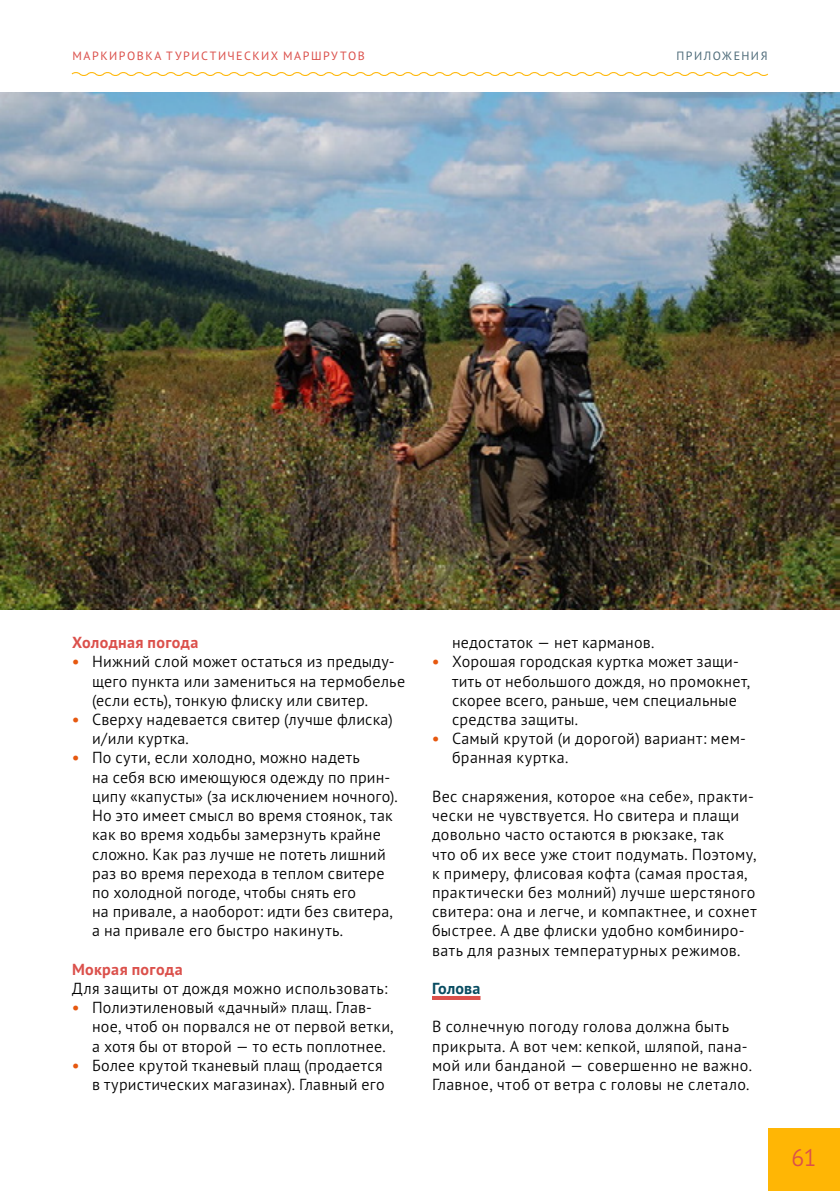
<style>
.page{position:relative;width:840px;height:1191px;background:#fff}
.page>*{position:absolute;margin:0;border:0;box-sizing:border-box;transform-origin:0 0}
.t1{font:300 24px "PT Sans Pro";color:#db504b}
.t2{font:300 16px/19.2px "PT Sans Pro";letter-spacing:.02em;color:#000}
.t3{font:700 16px "PT Sans Pro";letter-spacing:.025em;color:#db504b}
.t4{font:700 16px "PT Sans Pro";letter-spacing:.01em;color:#084c61}
.t5{font:12px "PT Sans Pro";letter-spacing:.125em;color:#db504b}
.t6{font:12px "PT Sans Pro";letter-spacing:.12em;color:#506d7b}
.s1{font-weight:700;color:#e6580f}
</style>
<div class="page">
<svg style="left:71px;top:72px;width:697px;height:4px"></svg>
<hr style="left:432px;top:996px;width:48px;height:4px;background:#db504b">
<img style="left:0;top:92px;width:839px;height:518px">
<div style="left:767px;top:1128px;width:72px;height:63px;background:#ffb605"></div>
<p class="t5" style="left:72px;top:48px;width:293px">МАРКИРОВКА ТУРИСТИЧЕСКИХ МАРШРУТОВ</p>
<p class="t6" style="left:676px;top:48px;width:93px">ПРИЛОЖЕНИЯ</p>
<p class="t3" style="left:72px;top:632px;width:128px">Холодная погода</p>
<p class="t2" style="left:92px;top:652px;width:314px;text-indent:-20px"><span class="s1">•</span> Нижний слой может остаться из предыду‑ щего пункта или замениться на термобелье (если есть), тонкую флиску или свитер.</p>
<p class="t2" style="left:92px;top:709px;width:302px;text-indent:-20px"><span class="s1">•</span> Сверху надевается свитер (лучше флиска) и / или куртка.</p>
<p class="t2" style="left:92px;top:748px;width:307px;text-indent:-20px"><span class="s1">•</span> По сути, если холодно, можно надеть<br>на себя всю имеющуюся одежду по прин‑ ципу «капусты» (за исключением ночного).<br>Но это имеет смысл во время стоянок, так как во время ходьбы замерзнуть крайне сложно. Как раз лучше не потеть лишний раз во время перехода в теплом свитере по холодной погоде, чтобы снять его<br>на привале, а наоборот: идти без свитера, а на привале его быстро накинуть.</p>
<p class="t3" style="left:72px;top:958px;width:112px">Мокрая погода</p>
<p class="t2" style="left:72px;top:978px;width:316px">Для защиты от дождя можно использовать:</p>
<p class="t2" style="left:92px;top:997px;width:303px;text-indent:-20px"><span class="s1">•</span> Полиэтиленовый «дачный» плащ. Глав‑ ное, чтоб он порвался не от первой ветки, а хотя бы от второй — то есть поплотнее.</p>
<p class="t2" style="left:72px;top:1055px;width:314px;text-align:right"><span class="s1">•</span> Более крутой тканевый плащ (продается в туристических магазинах). Главный его</p>
<p class="t2" style="left:452px;top:632px;width:204px">недостаток — нет карманов.</p>
<p class="t2" style="left:452px;top:652px;width:299px;text-indent:-20px"><span class="s1">•</span> Хорошая городская куртка может защи‑ тить от небольшого дождя, но промокнет, скорее всего, раньше, чем специальные средства защиты.</p>
<p class="t2" style="left:452px;top:728px;width:295px;text-indent:-20px"><span class="s1">•</span> Самый крутой (и дорогой) вариант: мем‑ бранная куртка.</p>
<p class="t2" style="left:432px;top:786px;width:326px">Вес снаряжения, которое «на себе», практи‑ чески не чувствуется. Но свитера и плащи довольно часто остаются в рюкзаке, так<br>что об их весе уже стоит подумать. Поэтому, к примеру, флисовая кофта (самая простая, практически без молний) лучше шерстяного свитера: она и легче, и компактнее, и сохнет быстрее. А две флиски удобно комбиниро‑ вать для разных температурных режимов.</p>
<p class="t4" style="left:432px;top:977px;width:50px">Голова</p>
<p class="t2" style="left:432px;top:1016px;width:321px">В солнечную погоду голова должна быть прикрыта. А вот чем: кепкой, шляпой, пана‑ мой или банданой — совершенно не важно.<br>Главное, чтоб от ветра с головы не слетало.</p>
<h1 class="t1" style="left:791px;top:1142px;width:26px">61</h1>
</div>
